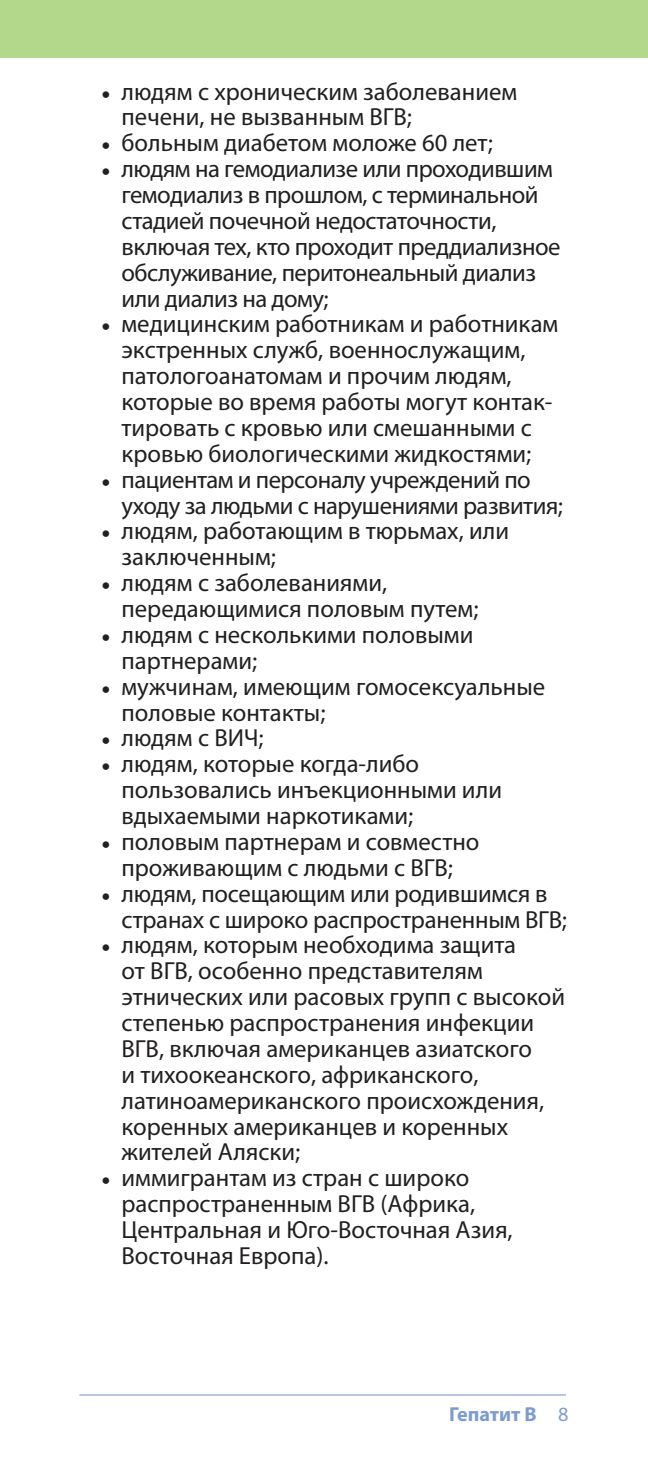
<style>
.page{position:relative;width:648px;height:1458px;background:#fff}
.page>*{position:absolute;margin:0;border:0;box-sizing:border-box;transform-origin:0 0}
.t1{font:24.75px/25.9px "Myriad Pro";color:#221f1f}
.t2{font:24.75px/25.9px "Myriad Pro";letter-spacing:-.02em;color:#221f1f}
.t3{font:700 20.25px "Myriad Pro";letter-spacing:-.005em;color:#7e9bd0}
.s1{font-family:"Minion Pro"}
.s2{font-weight:400}
</style>
<div class="page">
<div style="left:0;top:0;width:648px;height:58px;background:#b3d78b"></div>
<hr style="left:79px;top:1394px;width:487px;height:2px;background:#7e9bd0">
<p class="t1" style="left:122px;top:80px;width:397px;text-indent:-20px"><span class="s1">•</span> людям с хроническим заболеванием печени, не вызванным ВГВ;</p>
<p class="t1" style="left:101px;top:132px;width:393px"><span class="s1">•</span> больным диабетом моложе 60 лет;</p>
<p class="t2" style="left:122px;top:158px;width:441px;text-indent:-20px"><span class="s1">•</span> людям на гемодиализе или проходившим гемодиализ в прошлом, с терминальной стадией почечной недостаточности, включая тех, кто проходит преддиализное обслуживание, перитонеальный диализ или диализ на дому;</p>
<p class="t1" style="left:122px;top:313px;width:438px;text-indent:-20px"><span class="s1">•</span> медицинским работникам и работникам экстренных служб, военнослужащим, патологоанатомам и прочим людям, которые во время работы могут контак&shy;тировать с кровью или смешанными с кровью биологическими жидкостями;</p>
<p class="t2" style="left:122px;top:469px;width:443px;text-indent:-20px"><span class="s1">•</span> пациентам и персоналу учреждений по уходу за людьми с нарушениями развития;</p>
<p class="t1" style="left:122px;top:520px;width:389px;text-indent:-20px"><span class="s1">•</span> людям, работающим в тюрьмах, или заключенным;</p>
<p class="t1" style="left:122px;top:572px;width:359px;text-indent:-20px"><span class="s1">•</span> людям с заболеваниями, передающимися половым путем;</p>
<p class="t1" style="left:122px;top:624px;width:354px;text-indent:-20px"><span class="s1">•</span> людям с несколькими половыми партнерами;</p>
<p class="t1" style="left:122px;top:676px;width:425px;text-indent:-20px"><span class="s1">•</span> мужчинам, имеющим гомосексуальные половые контакты;</p>
<p class="t1" style="left:101px;top:727px;width:164px"><span class="s1">•</span> людям с ВИЧ;</p>
<p class="t1" style="left:122px;top:753px;width:382px;text-indent:-20px"><span class="s1">•</span> людям, которые когда-либо пользовались инъекционными или вдыхаемыми наркотиками;</p>
<p class="t1" style="left:101px;top:831px;width:380px;text-align:center"><span class="s1">•</span> половым партнерам и совместно проживающим с людьми с ВГВ;</p>
<p class="t1" style="left:122px;top:883px;width:447px;text-indent:-20px"><span class="s1">•</span> людям, посещающим или родившимся в странах с широко распространенным ВГВ;</p>
<p class="t1" style="left:122px;top:934px;width:445px;text-indent:-20px"><span class="s1">•</span> людям, которым необходима защита<br>от ВГВ, особенно представителям этнических или расовых групп с высокой степенью распространения инфекции ВГВ, включая американцев азиатского<br>и тихоокеанского, африканского, латиноамериканского происхождения, коренных американцев и коренных жителей Аляски;</p>
<p class="t1" style="left:122px;top:1167px;width:393px;text-indent:-20px"><span class="s1">•</span> иммигрантам из стран с широко распространенным ВГВ (Африка,<br>Центральная и Юго-Восточная Азия,<br>Восточная Европа).</p>
<p class="t3" style="left:449px;top:1407px;width:121px">Гепатит B <span class="s2">8</span></p>
</div>
